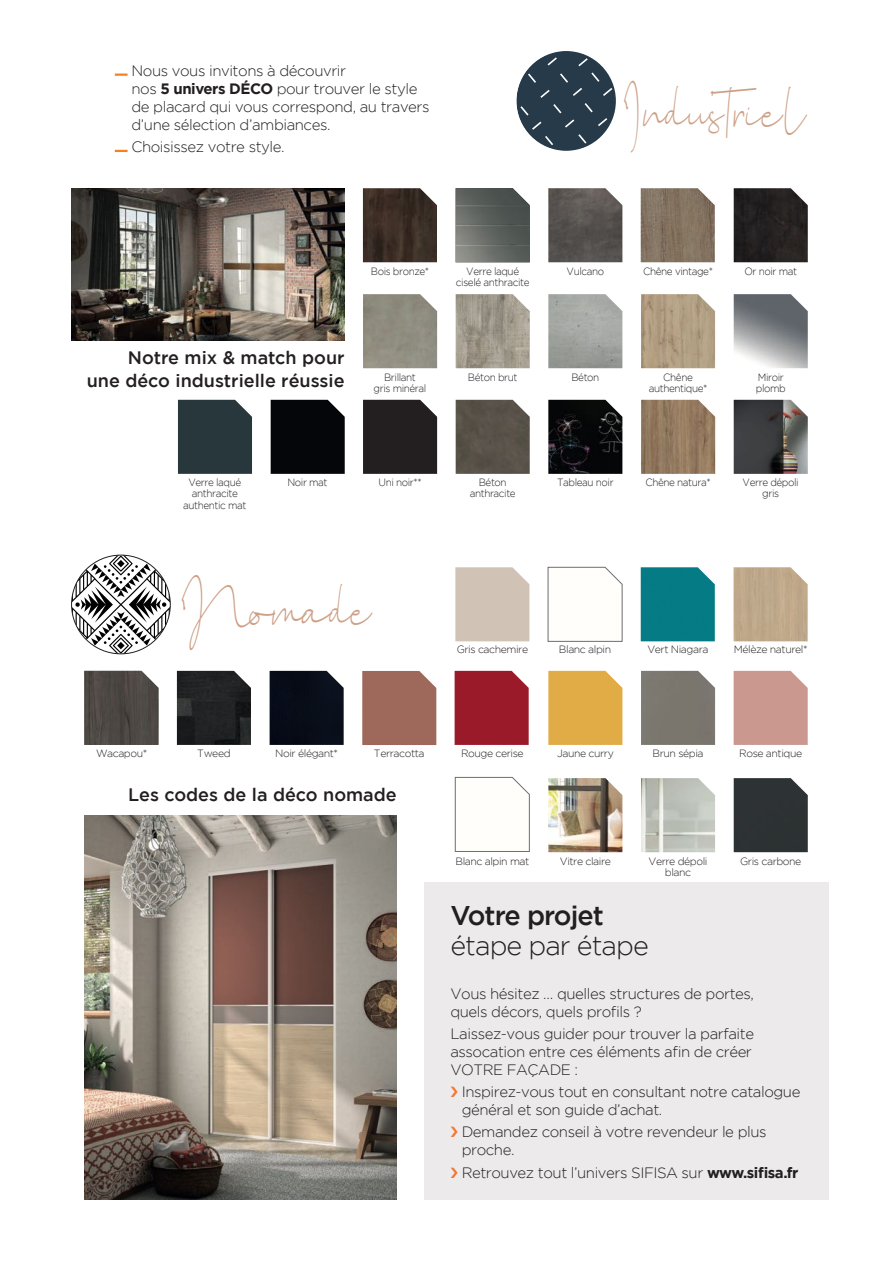
<style>
.page{position:relative;width:893px;height:1263px;background:#fff}
.page>*{position:absolute;margin:0;border:0;box-sizing:border-box;transform-origin:0 0}
.t1{font:31.2px "siontins";letter-spacing:-.02em;color:#cda085}
.t2{font:300 27px "Gotham HTF";letter-spacing:-.035em;color:#231f20}
.t3{font:27px "Gotham HTF Medium 2";letter-spacing:-.035em;color:#231f20}
.t4{font:18px/22.5px "Gotham HTF Medium 2";color:#231f20;text-align:right}
.t5{font:300 15px/18px "Gotham HTF";letter-spacing:-.03em;color:#231f20}
.t6{font:300 10.5px/11.2px "Gotham HTF";letter-spacing:-.04em;color:#231f20;text-align:center;scale:.95 1}
.t7{font:300 10.5px/11.2px "Gotham HTF";letter-spacing:-.04em;color:#231f20;text-align:center}
.s1{font-family:"Gotham HTF Bold 2";font-weight:400}
</style>
<div class="page">
<div style="left:424px;top:882px;width:405px;height:317px;background:#edeaec"></div>
<img style="left:641px;top:294px;width:74px;height:74px">
<img style="left:734px;top:294px;width:74px;height:74px">
<img style="left:734px;top:400px;width:74px;height:74px">
<div style="left:178px;top:400px;width:74px;height:74px;background:#27373b"></div>
<div style="left:271px;top:400px;width:74px;height:74px;background:#04060a"></div>
<div style="left:363px;top:400px;width:74px;height:74px;background:#231f20"></div>
<div style="left:456px;top:400px;width:74px;height:74px;background:#595249"></div>
<img style="left:548px;top:400px;width:74px;height:74px">
<svg style="left:516px;top:51px;width:100px;height:100px"></svg>
<img style="left:548px;top:188px;width:74px;height:74px">
<img style="left:456px;top:188px;width:74px;height:74px">
<img style="left:734px;top:188px;width:74px;height:74px">
<img style="left:456px;top:294px;width:74px;height:74px">
<img style="left:548px;top:294px;width:74px;height:74px">
<div style="left:270px;top:671px;width:74px;height:74px;background:#080d19"></div>
<img style="left:177px;top:671px;width:74px;height:74px">
<div style="left:641px;top:567px;width:74px;height:74px;background:#047b85"></div>
<div style="left:455px;top:567px;width:74px;height:74px;background:#d0c3b5"></div>
<svg style="left:548px;top:567px;width:74px;height:75px"></svg>
<img style="left:84px;top:671px;width:74px;height:74px">
<div style="left:362px;top:671px;width:74px;height:74px;background:#9e695b"></div>
<img style="left:641px;top:778px;width:74px;height:74px">
<div style="left:455px;top:671px;width:74px;height:74px;background:#9a1a29"></div>
<div style="left:548px;top:671px;width:74px;height:74px;background:#e1ac46"></div>
<div style="left:734px;top:671px;width:74px;height:74px;background:#cb9890"></div>
<svg style="left:455px;top:777px;width:75px;height:75px"></svg>
<img style="left:548px;top:778px;width:74px;height:74px">
<img style="left:84px;top:815px;width:313px;height:384px">
<img style="left:71px;top:188px;width:274px;height:152px">
<svg style="left:72px;top:555px;width:98px;height:99px"></svg>
<img style="left:363px;top:188px;width:74px;height:74px">
<img style="left:641px;top:188px;width:74px;height:74px">
<div style="left:734px;top:567px;width:74px;height:74px;background:#bfa88a"></div>
<div style="left:734px;top:778px;width:74px;height:74px;background:#2d3235"></div>
<svg style="left:115px;top:74px;width:13px;height:2px"></svg>
<svg style="left:115px;top:150px;width:13px;height:2px"></svg>
<img style="left:641px;top:400px;width:74px;height:74px">
<p class="t5" style="left:131px;top:61px;width:300px">Nous vous invitons à découvrir<br>nos <span class="s1">5 univers DÉCO</span> pour trouver le style de placard qui vous correspond, au travers d’une sélection d’ambiances.</p>
<p class="t5" style="left:131px;top:138px;width:155px">Choisissez votre style.</p>
<h1 class="t1" style="left:624px;top:98px;width:184px">Indus trie l</h1>
<p class="t4" style="left:87px;top:346px;width:259px">Notre mix &amp; match pour<br>une déco industrielle réussie</p>
<p class="t6" style="left:371px;top:265px;width:63px">Bois bronze*</p>
<p class="t6" style="left:466px;top:265px;width:57px">Verre laqué</p>
<p class="t6" style="left:567px;top:265px;width:41px">Vulcano</p>
<p class="t6" style="left:456px;top:276px;width:79px">ciselé anthracite</p>
<p class="t6" style="left:374px;top:371px;width:57px">Brillant<br>gris minéral</p>
<p class="t6" style="left:468px;top:371px;width:54px">Béton brut</p>
<p class="t6" style="left:571px;top:371px;width:31px">Béton</p>
<p class="t6" style="left:643px;top:265px;width:75px">Chêne vintage*</p>
<p class="t6" style="left:744px;top:265px;width:57px">Or noir mat</p>
<p class="t6" style="left:649px;top:371px;width:63px">Chêne authentique*</p>
<p class="t6" style="left:756px;top:371px;width:33px;text-align:left">Miroir plomb</p>
<p class="t6" style="left:183px;top:477px;width:68px">Verre laqué anthracite authentic mat</p>
<p class="t6" style="left:287px;top:477px;width:44px">Noir mat</p>
<p class="t6" style="left:379px;top:477px;width:47px">Uni noir**</p>
<p class="t6" style="left:470px;top:477px;width:50px">Béton anthracite</p>
<p class="t6" style="left:557px;top:477px;width:61px">Tableau noir</p>
<p class="t6" style="left:645px;top:477px;width:70px">Chêne natura*</p>
<p class="t6" style="left:743px;top:477px;width:61px">Verre dépoli gris</p>
<h1 class="t1" style="left:182px;top:596px;width:192px">No m a d e</h1>
<p class="t7" style="left:457px;top:644px;width:73px">Gris cachemire</p>
<p class="t7" style="left:559px;top:644px;width:54px">Blanc alpin</p>
<p class="t7" style="left:647px;top:644px;width:63px">Vert Niagara</p>
<p class="t7" style="left:734px;top:644px;width:75px">Mélèze naturel*</p>
<p class="t7" style="left:96px;top:747px;width:53px">Wacapou*</p>
<p class="t7" style="left:197px;top:747px;width:35px">Tweed</p>
<p class="t7" style="left:275px;top:748px;width:64px">Noir élégant*</p>
<p class="t7" style="left:374px;top:748px;width:52px">Terracotta</p>
<p class="t7" style="left:461px;top:748px;width:64px">Rouge cerise</p>
<p class="t7" style="left:557px;top:748px;width:58px">Jaune curry</p>
<p class="t7" style="left:653px;top:748px;width:52px">Brun sépia</p>
<p class="t7" style="left:739px;top:748px;width:64px">Rose antique</p>
<p class="t4" style="left:128px;top:783px;width:270px">Les codes de la déco nomade</p>
<p class="t7" style="left:455px;top:855px;width:75px">Blanc alpin mat</p>
<p class="t7" style="left:560px;top:855px;width:53px">Vitre claire</p>
<p class="t7" style="left:649px;top:855px;width:61px">Verre dépoli blanc</p>
<p class="t7" style="left:740px;top:855px;width:63px">Gris carbone</p>
<h2 class="t3" style="left:450px;top:900px;width:155px">Votre projet</h2>
<h2 class="t2" style="left:450px;top:931px;width:200px">étape par étape</h2>
<p class="t5" style="left:450px;top:984px;width:305px">Vous hésitez … quelles structures de portes, quels décors, quels profils ?</p>
<p class="t5" style="left:450px;top:1024px;width:305px">Laissez-vous guider pour trouver la parfaite assocation entre ces éléments afin de créer<br>VOTRE FAÇADE :</p>
<p class="t5" style="left:462px;top:1083px;width:340px">Inspirez-vous tout en consultant notre catalogue général et son guide d’achat.</p>
<p class="t5" style="left:462px;top:1123px;width:306px">Demandez conseil à votre revendeur le plus proche.</p>
<p class="t5" style="left:462px;top:1163px;width:338px">Retrouvez tout l’univers SIFISA sur <span class="s1">www.sifisa.fr</span></p>
</div>
